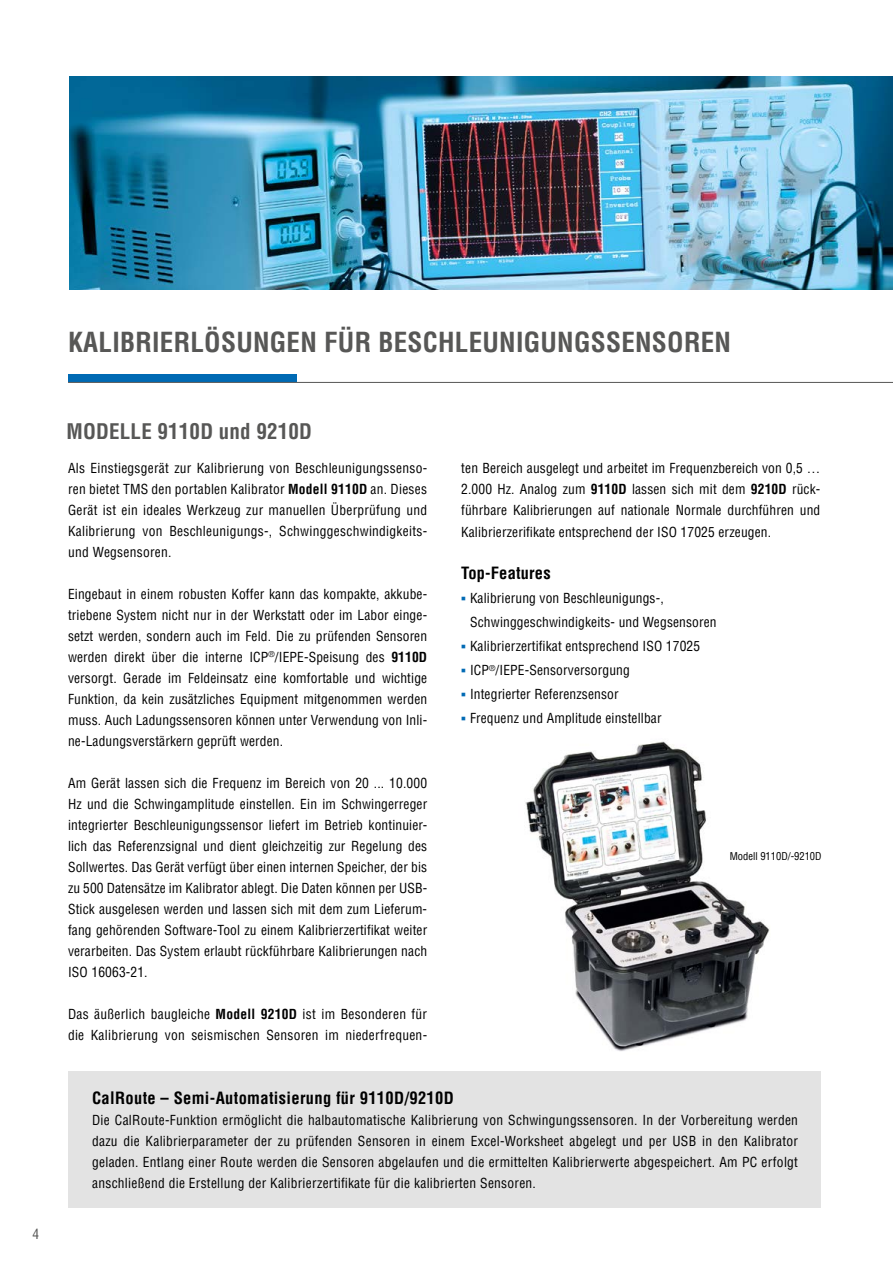
<style>
.page{position:relative;width:893px;height:1263px;background:#fff}
.page>*{position:absolute;margin:0;border:0;box-sizing:border-box;transform-origin:0 0}
.t1{font:700 condensed 27px "Helvetica LT Pro";letter-spacing:.01em;color:#575756}
.t2{font:700 condensed 21px "Helvetica LT Pro";letter-spacing:.01em;color:#575756}
.t3{font:700 condensed 16.5px "Helvetica LT Pro";letter-spacing:.02em;color:#000}
.t4{font:condensed 13.5px/21px "Helvetica LT Pro";letter-spacing:.01em;color:#000;text-align:justify}
.t5{font:condensed 13.5px "Helvetica LT Pro";color:#575756}
.t6{font:condensed 10.5px "Helvetica LT Pro";color:#000}
.s1{font-weight:700}
.s2{font-family:"Arial";font-weight:700;font-stretch:normal;color:#006ab4}
</style>
<div class="page">
<div style="left:68px;top:1071px;width:752px;height:137px;background:#e3e3e3"></div>
<img style="left:525px;top:741px;width:245px;height:310px">
<div style="left:68px;top:374px;width:229px;height:8px;background:#006ab4"></div>
<hr style="left:68px;top:382px;width:825px;height:1px;background:#575756">
<img style="left:70px;top:77px;width:823px;height:212px">
<p class="t5" style="left:32px;top:1225px;width:8px">4</p>
<h1 class="t1" style="left:68px;top:324px;width:664px">KALIBRIERLÖSUNGEN FÜR BESCHLEUNIGUNGSSENSOREN</h1>
<h2 class="t2" style="left:67px;top:417px;width:247px">MODELLE 9110D und 9210D</h2>
<p class="t4" style="left:68px;top:457px;width:361px">Als Einstiegsgerät zur Kalibrierung von Beschleunigungssenso&shy;ren bietet TMS den portablen Kalibrator <span class="s1">Modell 9110D</span> an. Dieses Gerät ist ein ideales Werkzeug zur manuellen Überprüfung und Kalibrierung von Beschleunigungs-, Schwinggeschwindigkeits&shy;und Wegsensoren.</p>
<p class="t4" style="left:68px;top:583px;width:361px">Eingebaut in einem robusten Koffer kann das kompakte, akkube&shy;triebene System nicht nur in der Werkstatt oder im Labor einge&shy;setzt werden, sondern auch im Feld. Die zu prüfenden Sensoren werden direkt über die interne ICP<sup>®</sup>/IEPE-Speisung des <span class="s1">9110D </span>versorgt. Gerade im Feldeinsatz eine komfortable und wichtige Funktion, da kein zusätzliches Equipment mitgenommen werden muss. Auch Ladungssensoren können unter Verwendung von Inli&shy;ne-Ladungsverstärkern geprüft werden.</p>
<p class="t4" style="left:68px;top:772px;width:361px">Am Gerät lassen sich die Frequenz im Bereich von 20 ... 10.000<br>Hz und die Schwingamplitude einstellen. Ein im Schwingerreger integrierter Beschleunigungssensor liefert im Betrieb kontinuier&shy;lich das Referenzsignal und dient gleichzeitig zur Regelung des Sollwertes. Das Gerät verfügt über einen internen Speicher, der bis zu 500 Datensätze im Kalibrator ablegt. Die Daten können per USB-Stick ausgelesen werden und lassen sich mit dem zum Lieferum&shy;fang gehörenden Software-Tool zu einem Kalibrierzertifikat weiter verarbeiten. Das System erlaubt rückführbare Kalibrierungen nach ISO 16063-21.</p>
<p class="t4" style="left:68px;top:1003px;width:361px">Das äußerlich baugleiche <span class="s1">Modell 9210D</span> ist im Besonderen für die Kalibrierung von seismischen Sensoren im niederfrequen-</p>
<p class="t4" style="left:461px;top:457px;width:361px">ten Bereich ausgelegt und arbeitet im Frequenzbereich von 0,5 … 2.000 Hz. Analog zum <span class="s1">9110D</span> lassen sich mit dem <span class="s1">9210D</span> rück&shy;führbare Kalibrierungen auf nationale Normale durchführen und</p>
<p class="t4" style="left:461px;top:522px;width:311px">Kalibrierzerifikate entsprechend der ISO 17025 erzeugen.</p>
<p class="t3" style="left:461px;top:562px;width:91px">Top-Features</p>
<p class="t4" style="left:470px;top:586px;width:248px;line-height:24px;text-indent:-9px"><span class="s2">▪</span> Kalibrierung von Beschleunigungs-,<br>Schwinggeschwindigkeits- und Wegsensoren</p>
<p class="t4" style="left:461px;top:636px;width:241px"><span class="s2">▪</span> Kalibrierzertifikat entsprechend ISO 17025</p>
<p class="t4" style="left:461px;top:660px;width:170px"><span class="s2">▪</span> ICP<sup>®</sup>/IEPE-Sensorversorgung</p>
<p class="t4" style="left:461px;top:684px;width:159px"><span class="s2">▪</span> Integrierter Referenzsensor</p>
<p class="t4" style="left:461px;top:708px;width:202px"><span class="s2">▪</span> Frequenz und Amplitude einstellbar</p>
<p class="t6" style="left:730px;top:850px;width:93px">Modell 9110D/-9210D</p>
<p class="t3" style="left:92px;top:1087px;width:363px">CalRoute – Semi-Automatisierung für 9110D/9210D</p>
<p class="t4" style="left:92px;top:1109px;width:707px">Die CalRoute-Funktion ermöglicht die halbautomatische Kalibrierung von Schwingungssensoren. In der Vorbereitung werden dazu die Kalibrierparameter der zu prüfenden Sensoren in einem Excel-Worksheet abgelegt und per USB in den Kalibrator geladen. Entlang einer Route werden die Sensoren abgelaufen und die ermittelten Kalibrierwerte abgespeichert. Am PC erfolgt anschließend die Erstellung der Kalibrierzertifikate für die kalibrierten Sensoren.</p>
</div>
